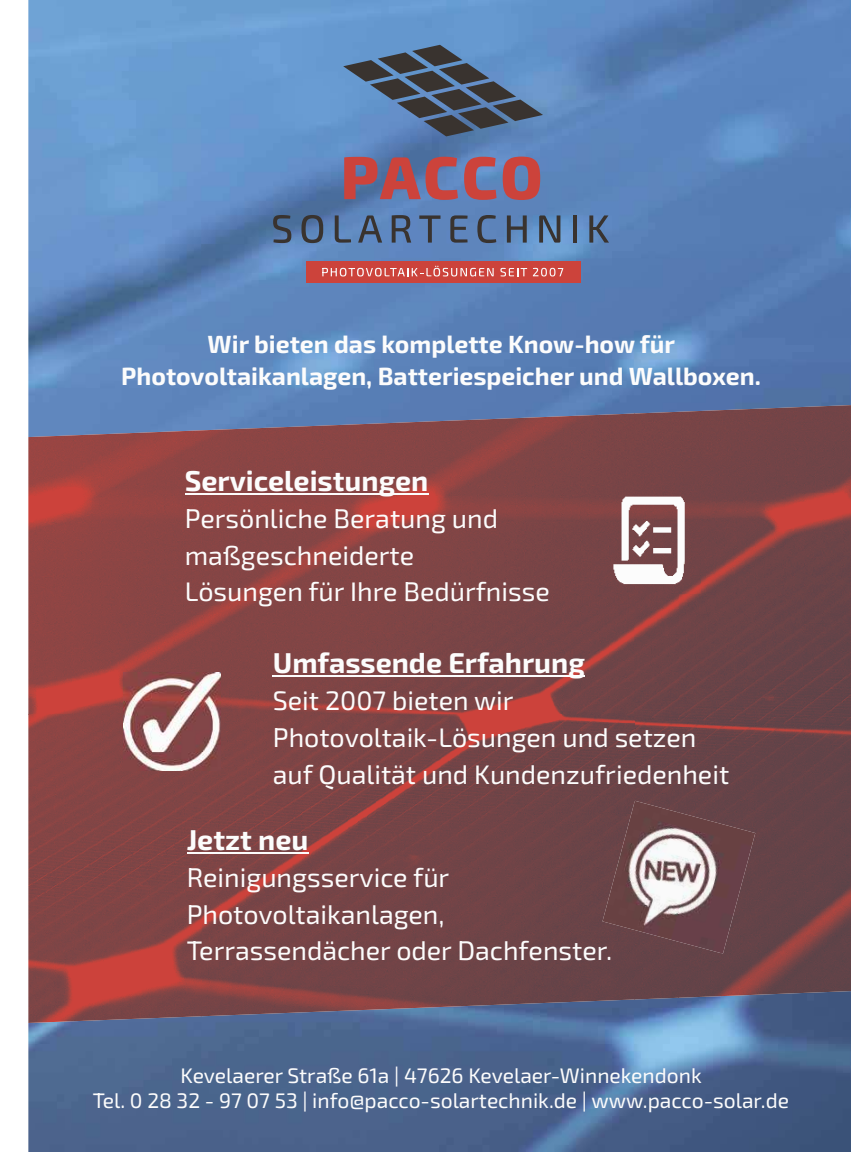
<style>
.page{position:relative;width:851px;height:1152px;background:#fff}
.page>*{position:absolute;margin:0;border:0;box-sizing:border-box;transform-origin:0 0}
.t1{font:700 28.75px "Exo 2";color:#fcfcfc}
.t2{font:26.75px/36.8px "Exo 2";color:#fcfcfc}
.t3{font:700 24.88px/31.8px "Exo 2";color:#fcfcfc;text-align:center}
.t4{font:21px/25.6px "Exo 2";color:#fcfcfc;text-align:center}
</style>
<div class="page">
<img style="left:28px;top:0;width:822px;height:1152px">
<img style="left:28px;top:413px;width:606px;height:301px">
<img style="left:634px;top:405px;width:216px;height:88px">
<img style="left:678px;top:493px;width:172px;height:353px">
<img style="left:634px;top:593px;width:44px;height:207px">
<img style="left:28px;top:714px;width:130px;height:309px">
<img style="left:202px;top:714px;width:433px;height:302px">
<img style="left:157px;top:770px;width:45px;height:248px">
<img style="left:722px;top:846px;width:128px;height:150px">
<div style="left:634px;top:953px;width:44px;height:46px;background:#654348"></div>
<div style="left:677px;top:953px;width:45px;height:44px;background:#634348"></div>
<div style="left:306px;top:262px;width:274px;height:21px;background:#cc433b"></div>
<svg style="left:344px;top:157px;width:114px;height:43px;background:#955c6f"></svg>
<svg style="left:464px;top:157px;width:32px;height:43px"></svg>
<svg style="left:502px;top:157px;width:38px;height:43px;background:#a75965"></svg>
<svg style="left:273px;top:215px;width:18px;height:28px"></svg>
<svg style="left:301px;top:215px;width:22px;height:28px"></svg>
<svg style="left:335px;top:215px;width:16px;height:28px"></svg>
<svg style="left:358px;top:215px;width:24px;height:28px"></svg>
<svg style="left:391px;top:215px;width:20px;height:28px"></svg>
<svg style="left:419px;top:215px;width:21px;height:28px"></svg>
<svg style="left:450px;top:215px;width:17px;height:28px"></svg>
<svg style="left:477px;top:215px;width:19px;height:28px"></svg>
<svg style="left:507px;top:215px;width:19px;height:28px"></svg>
<svg style="left:539px;top:215px;width:21px;height:28px"></svg>
<hr style="left:573px;top:215px;width:3px;height:28px;background:#39332f">
<svg style="left:589px;top:215px;width:20px;height:28px"></svg>
<svg style="left:343px;top:45px;width:200px;height:91px;background:#526d8e"></svg>
<svg style="left:322px;top:266px;width:171px;height:10px"></svg>
<svg style="left:500px;top:268px;width:27px;height:8px"></svg>
<svg style="left:533px;top:268px;width:30px;height:8px"></svg>
<hr style="left:273px;top:675px;width:312px;height:2px;background:#fcfcfc">
<hr style="left:185px;top:493px;width:243px;height:2px;background:#fcfcfc">
<img style="left:608px;top:484px;width:92px;height:109px">
<img style="left:124px;top:673px;width:97px;height:97px">
<hr style="left:187px;top:852px;width:121px;height:1px;background:#fcfcfc">
<img style="left:602px;top:800px;width:153px;height:153px">
<p class="t3" style="left:121px;top:330px;width:641px">Wir bieten das komplette Know-how für<br>Photovoltaikanlagen, Batteriespeicher und Wallboxen.</p>
<p class="t1" style="left:185px;top:470px;width:245px">Serviceleistungen</p>
<p class="t2" style="left:185px;top:502px;width:366px">Persönliche Beratung und maßgeschneiderte<br>Lösungen für Ihre Bedürfnisse</p>
<p class="t1" style="left:273px;top:652px;width:313px">Umfassende Erfahrung</p>
<p class="t2" style="left:273px;top:684px;width:458px">Seit 2007 bieten wir<br>Photovoltaik-Lösungen und setzen auf Qualität und Kundenzufriedenheit</p>
<p class="t1" style="left:187px;top:829px;width:123px">Jetzt neu</p>
<p class="t2" style="left:187px;top:860px;width:427px">Reinigungsservice für<br>Photovoltaikanlagen,<br>Terrassendächer oder Dachfenster.</p>
<p class="t4" style="left:93px;top:1064px;width:697px">Kevelaerer Straße 61a | 47626 Kevelaer-Winnekendonk<br>Tel. 0 28 32 - 97 07 53 | info@pacco-solartechnik.de | www.pacco-solar.de</p>
</div>
